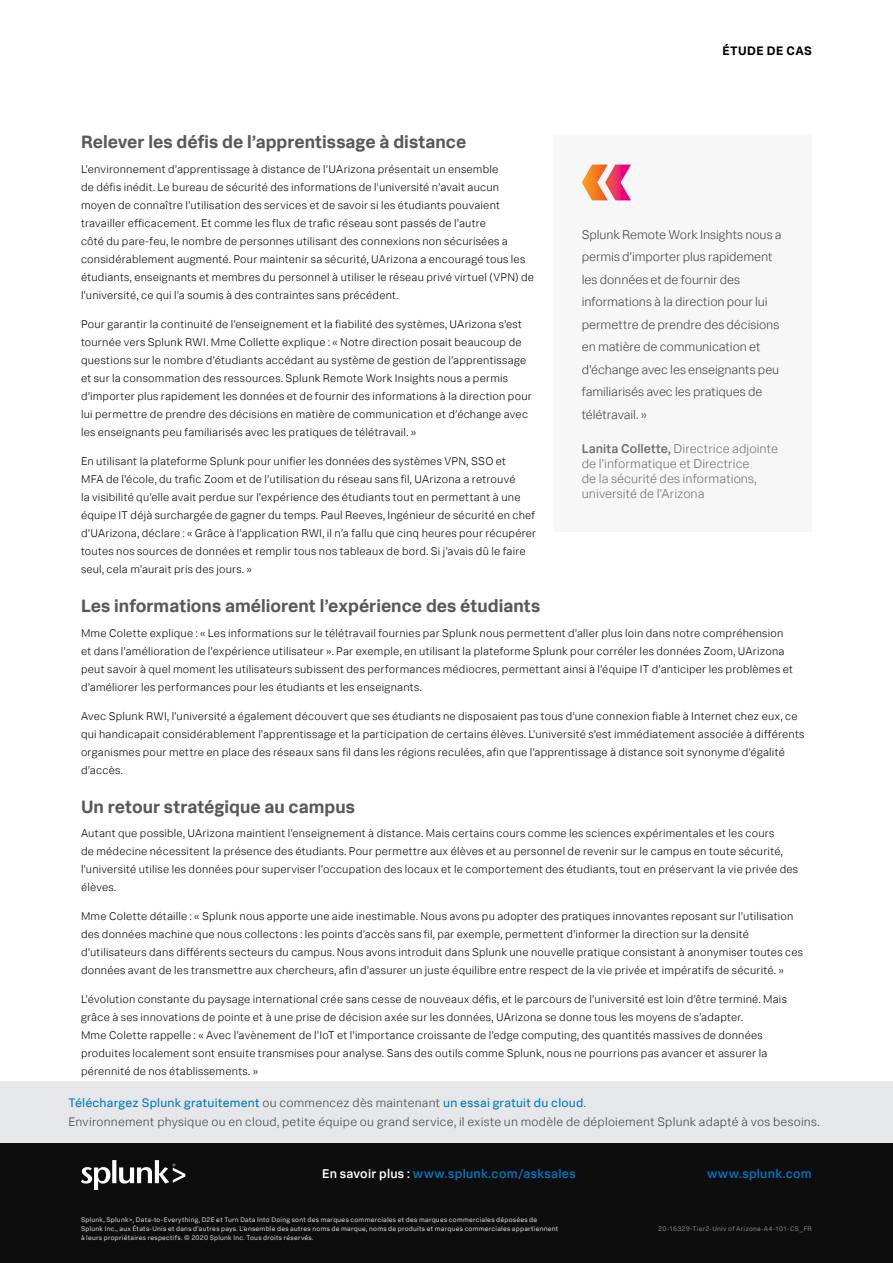
<style>
.page{position:relative;width:893px;height:1263px;background:#fff}
.page>*{position:absolute;margin:0;border:0;box-sizing:border-box;transform-origin:0 0}
.t1{font:700 18px "Splunk Data Sans";color:#58595b}
.t2{font:300 12.75px/22.5px "Splunk Data Sans";letter-spacing:-.005em;color:#414042}
.t3{font:300 12.75px/15px "Splunk Data Sans";letter-spacing:.005em;color:#6d6e71}
.t4{font:500 12.75px "Splunk Data Sans";letter-spacing:.02em;color:#0077be}
.t5{font:300 12.3px/19.5px "Splunk Data Sans";letter-spacing:.02em;color:#414042}
.t6{font:700 12.3px "Splunk Data Sans";letter-spacing:.035em;color:#000}
.t7{font:300 11.25px/18px "Splunk Data Sans";letter-spacing:.02em;color:#000}
.t8{font:6.75px/8.7px "Splunk Data Sans";letter-spacing:.035em;color:#d1d3d4}
.t9{font:6.75px "Splunk Data Sans";letter-spacing:.035em;color:#808285}
.s1{font-weight:400;color:#0077be}
.s2{font-weight:500}
.s3{color:#fff}
</style>
<div class="page">
<div style="left:0;top:1141px;width:893px;height:122px;background:#0d0d0d"></div>
<svg style="left:81px;top:1160px;width:104px;height:29px"></svg>
<div style="left:0;top:1081px;width:893px;height:61px;background:#e6e7e8"></div>
<div style="left:555px;top:135px;width:257px;height:396px;background:#f7f7f7"></div>
<svg style="left:582px;top:165px;width:49px;height:35px"></svg>
<p class="t6" style="left:722px;top:43px;width:91px">ÉTUDE DE CAS</p>
<h1 class="t1" style="left:81px;top:131px;width:387px">Relever les défis de l’apprentissage à distance</h1>
<p class="t7" style="left:81px;top:160px;width:455px">L’environnement d’apprentissage à distance de l’UArizona présentait un ensemble<br>de défis inédit. Le bureau de sécurité des informations de l'université n’avait aucun moyen de connaître l’utilisation des services et de savoir si les étudiants pouvaient travailler efficacement. Et comme les flux de trafic réseau sont passés de l’autre<br>côté du pare-feu, le nombre de personnes utilisant des connexions non sécurisées a considérablement augmenté. Pour maintenir sa sécurité, UArizona a encouragé tous les étudiants, enseignants et membres du personnel à utiliser le réseau privé virtuel (VPN) de l’université, ce qui l’a soumis à des contraintes sans précédent.</p>
<p class="t7" style="left:81px;top:315px;width:452px">Pour garantir la continuité de l’enseignement et la fiabilité des systèmes, UArizona s’est tournée vers Splunk RWI. Mme Collette explique : « Notre direction posait beaucoup de questions sur le nombre d’étudiants accédant au système de gestion de l’apprentissage et sur la consommation des ressources. Splunk Remote Work Insights nous a permis d’importer plus rapidement les données et de fournir des informations à la direction pour lui permettre de prendre des décisions en matière de communication et d’échange avec les enseignants peu familiarisés avec les pratiques de télétravail. »</p>
<p class="t7" style="left:81px;top:452px;width:457px">En utilisant la plateforme Splunk pour unifier les données des systèmes VPN, SSO et<br>MFA de l’école, du trafic Zoom et de l’utilisation du réseau sans fil, UArizona a retrouvé<br>la visibilité qu’elle avait perdue sur l’expérience des étudiants tout en permettant à une équipe IT déjà surchargée de gagner du temps. Paul Reeves, Ingénieur de sécurité en chef d’UArizona, déclare : « Grâce à l’application RWI, il n’a fallu que cinq heures pour récupérer toutes nos sources de données et remplir tous nos tableaux de bord. Si j’avais dû le faire seul, cela m’aurait pris des jours. »</p>
<h1 class="t1" style="left:81px;top:594px;width:461px">Les informations améliorent l’expérience des étudiants</h1>
<p class="t7" style="left:81px;top:623px;width:714px">Mme Colette explique : « Les informations sur le télétravail fournies par Splunk nous permettent d’aller plus loin dans notre compréhension et dans l’amélioration de l’expérience utilisateur ». Par exemple, en utilisant la plateforme Splunk pour corréler les données Zoom, UArizona peut savoir à quel moment les utilisateurs subissent des performances médiocres, permettant ainsi à l’équipe IT d’anticiper les problèmes et d’améliorer les performances pour les étudiants et les enseignants.</p>
<p class="t7" style="left:81px;top:707px;width:725px">Avec Splunk RWI, l’université a également découvert que ses étudiants ne disposaient pas tous d’une connexion fiable à Internet chez eux, ce qui handicapait considérablement l’apprentissage et la participation de certains élèves. L’université s’est immédiatement associée à différents organismes pour mettre en place des réseaux sans fil dans les régions reculées, afin que l’apprentissage à distance soit synonyme d’égalité d’accès.</p>
<h1 class="t1" style="left:81px;top:795px;width:275px">Un retour stratégique au campus</h1>
<p class="t7" style="left:81px;top:824px;width:719px">Autant que possible, UArizona maintient l’enseignement à distance. Mais certains cours comme les sciences expérimentales et les cours<br>de médecine nécessitent la présence des étudiants. Pour permettre aux élèves et au personnel de revenir sur le campus en toute sécurité, l’université utilise les données pour superviser l’occupation des locaux et le comportement des étudiants, tout en préservant la vie privée des élèves.</p>
<p class="t7" style="left:81px;top:907px;width:723px">Mme Colette détaille : « Splunk nous apporte une aide inestimable. Nous avons pu adopter des pratiques innovantes reposant sur l’utilisation des données machine que nous collectons : les points d’accès sans fil, par exemple, permettent d’informer la direction sur la densité d’utilisateurs dans différents secteurs du campus. Nous avons introduit dans Splunk une nouvelle pratique consistant à anonymiser toutes ces données avant de les transmettre aux chercheurs, afin d’assurer un juste équilibre entre respect de la vie privée et impératifs de sécurité. »</p>
<p class="t7" style="left:81px;top:990px;width:707px">L’évolution constante du paysage international crée sans cesse de nouveaux défis, et le parcours de l’université est loin d’être terminé. Mais grâce à ses innovations de pointe et à une prise de décision axée sur les données, UArizona se donne tous les moyens de s’adapter.<br>Mme Colette rappelle : « Avec l’avènement de l’IoT et l’importance croissante de l’edge computing, des quantités massives de données produites localement sont ensuite transmises pour analyse. Sans des outils comme Splunk, nous ne pourrions pas avancer et assurer la pérennité de nos établissements. »</p>
<p class="t5" style="left:68px;top:1092px;width:753px"><span class="s1">Téléchargez Splunk gratuitement</span> ou commencez dès maintenant <span class="s1">un essai gratuit du cloud</span>.<br>Environnement physique ou en cloud, petite équipe ou grand service, il existe un modèle de déploiement Splunk adapté à vos besoins.</p>
<p class="t2" style="left:582px;top:223px;width:201px">Splunk Remote Work Insights nous a permis d’importer plus rapidement les données et de fournir des informations à la direction pour lui permettre de prendre des décisions en matière de communication et d’échange avec les enseignants peu familiarisés avec les pratiques de télétravail. »</p>
<p class="t3" style="left:582px;top:441px;width:198px"><span class="s2">Lanita Collette,</span> Directrice adjointe de l’informatique et Directrice<br>de la sécurité des informations, université de l’Arizona</p>
<p class="t4" style="left:322px;top:1166px;width:255px"><span class="s3">En savoir plus :</span> www.splunk.com/asksales</p>
<p class="t4" style="left:707px;top:1166px;width:106px">www.splunk.com</p>
<p class="t8" style="left:81px;top:1216px;width:479px">Splunk, Splunk&gt;, Data-to-Everything, D2E et Turn Data Into Doing sont des marques commerciales et des marques commerciales déposées de<br>Splunk Inc., aux États-Unis et dans d’autres pays. L’ensemble des autres noms de marque, noms de produits et marques commerciales appartiennent à leurs propriétaires respectifs. © 2020 Splunk Inc. Tous droits réservés.</p>
<p class="t9" style="left:658px;top:1224px;width:155px">20-16329-Tier2-Univ of Arizona-A4-101-CS_FR</p>
</div>
